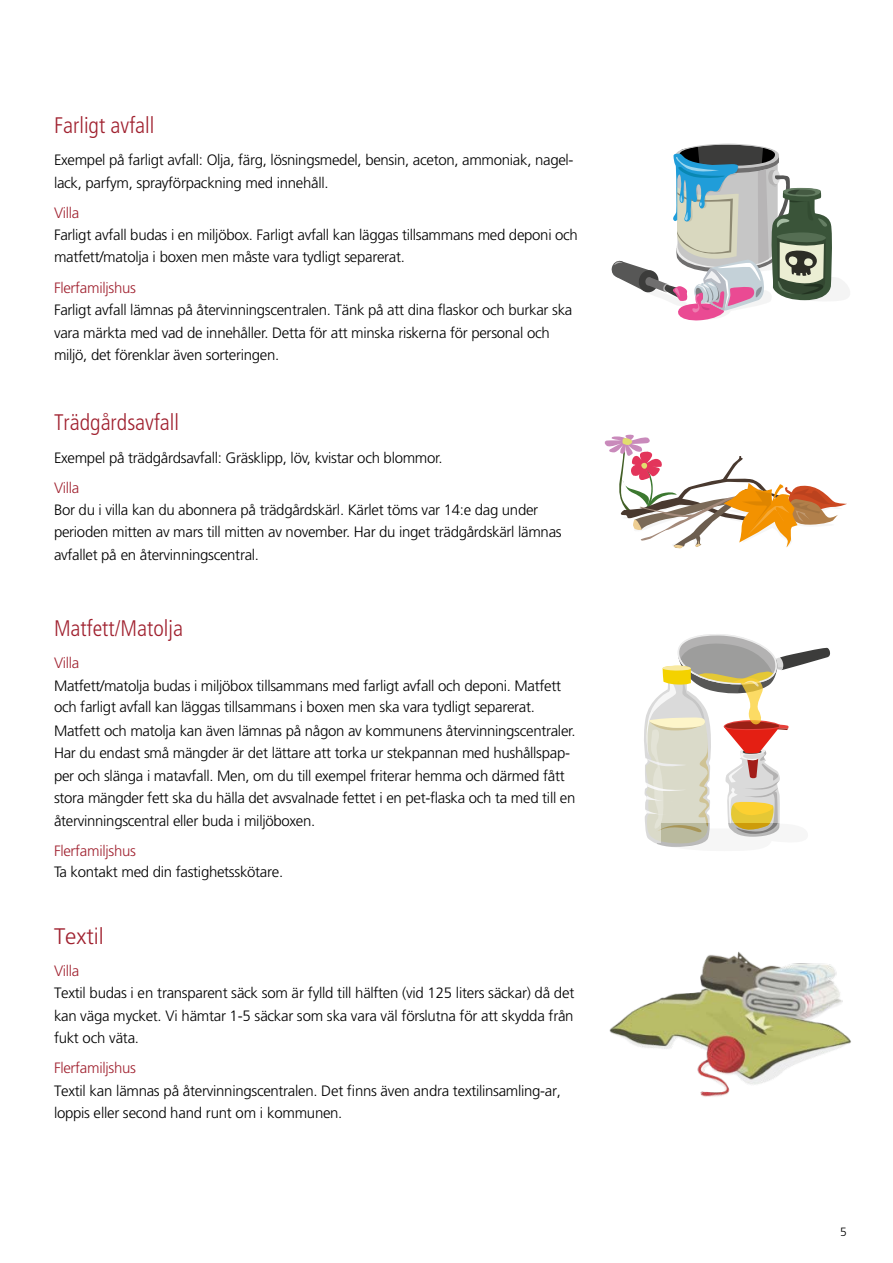
<style>
.page{position:relative;width:893px;height:1263px;background:#fff}
.page>*{position:absolute;margin:0;border:0;box-sizing:border-box;transform-origin:0 0}
.t1{font:300 condensed 22.5px "Frutiger";color:#a0212f}
.t2{font:300 22.5px "Frutiger LT Std";color:#a0212f}
.t3{font:300 15px/22.5px "Frutiger";letter-spacing:-.02em;color:#000}
.t4{font:300 15px/22.5px "Frutiger LT Std";letter-spacing:-.02em;color:#000}
.t5{font:300 15px "Frutiger";letter-spacing:-.02em;color:#a0212f}
.t6{font:300 15px "Frutiger LT Std";letter-spacing:-.02em;color:#a0212f}
.t7{font:300 12px "Frutiger";color:#000}
.s1{color:#a0212f}
.s2{font-family:"Frutiger LT Std"}
.s3{font-family:"Frutiger"}
</style>
<div class="page">
<svg style="left:611px;top:144px;width:239px;height:177px"></svg>
<svg style="left:604px;top:434px;width:243px;height:115px"></svg>
<svg style="left:644px;top:634px;width:187px;height:213px"></svg>
<img style="left:609px;top:951px;width:242px;height:146px">
<h1 class="t1" style="left:54px;top:113px;width:102px">Farligt avfall</h1>
<p class="t3" style="left:54px;top:149px;width:521px">Exempel på farligt avfall: Olja, färg, lösningsmedel, bensin, aceton, ammoniak, nagel&shy;lack, parfym, sprayförpackning med innehåll.</p>
<p class="t3" style="left:54px;top:202px;width:525px"><span class="s1">Villa<br></span>Farligt avfall budas i en miljöbox. Farligt avfall kan läggas tillsammans med deponi <span class="s2">och matfett/matolja</span> i boxen men måste vara tydligt separerat.</p>
<p class="t5" style="left:54px;top:279px;width:83px">Flerfamiljshus</p>
<p class="t3" style="left:54px;top:299px;width:520px">Farligt avfall lämnas på återvinningscentralen. Tänk på att dina flaskor och burkar ska vara märkta med vad de innehåller. Detta för att minska riskerna för personal och miljö, det förenklar även sorteringen.</p>
<h1 class="t1" style="left:54px;top:410px;width:127px">Trädgårdsavfall</h1>
<p class="t3" style="left:54px;top:446px;width:390px">Exempel på trädgårdsavfall: Gräsklipp, löv, kvistar och blommor.</p>
<p class="t5" style="left:54px;top:479px;width:27px">Villa</p>
<p class="t4" style="left:54px;top:498px;width:509px">Bor du i villa kan du abonnera på trädgårdskärl. Kärlet töms var 14:e dag under perioden mitten av mars till mitten av november. <span class="s3">Har du inget trädgårdskärl lämnas</span></p>
<p class="t3" style="left:54px;top:543px;width:207px">avfallet på en återvinningscentral.</p>
<h1 class="t1" style="left:54px;top:615px;width:131px">Matfett/Matolja</h1>
<p class="t5" style="left:54px;top:654px;width:27px">Villa</p>
<p class="t3" style="left:54px;top:675px;width:509px;line-height:21.6px">Matfett/matolja budas i miljöbox tillsammans med farligt avfall och deponi. Matfett och farligt avfall kan läggas tillsammans i boxen men ska vara tydligt separerat.</p>
<p class="t3" style="left:54px;top:719px;width:523px">Matfett och matolja kan även lämnas på någon av kommunens återvinningscentraler.<br>Har du endast små mängder är det lättare att torka ur stekpannan med hushållspap&shy;per och slänga i matavfall. Men, om du till exempel friterar hemma och därmed fått stora mängder fett ska du hälla det avsvalnade fettet i en pet-flaska och ta med till en återvinningscentral eller buda i miljöboxen.</p>
<p class="t5" style="left:54px;top:842px;width:83px">Flerfamiljshus</p>
<p class="t3" style="left:54px;top:861px;width:231px">Ta kontakt med din fastighetsskötare.</p>
<h1 class="t2" style="left:54px;top:923px;width:51px">Textil</h1>
<p class="t6" style="left:54px;top:962px;width:27px">Villa</p>
<p class="t4" style="left:54px;top:982px;width:522px;text-align:justify">Textil budas i en transparent säck som är fylld till hälften (vid 125 liters säckar) då det kan väga mycket. Vi hämtar 1-5 säckar som ska vara väl förslutna för att skydda från fukt och väta.</p>
<p class="t6" style="left:54px;top:1059px;width:83px">Flerfamiljshus</p>
<p class="t4" style="left:54px;top:1079px;width:508px">Textil kan lämnas på återvinningscentralen. Det finns även andra textilinsamling-ar, loppis eller second hand runt om i kommunen.</p>
<p class="t7" style="left:840px;top:1225px;width:8px">5</p>
</div>
